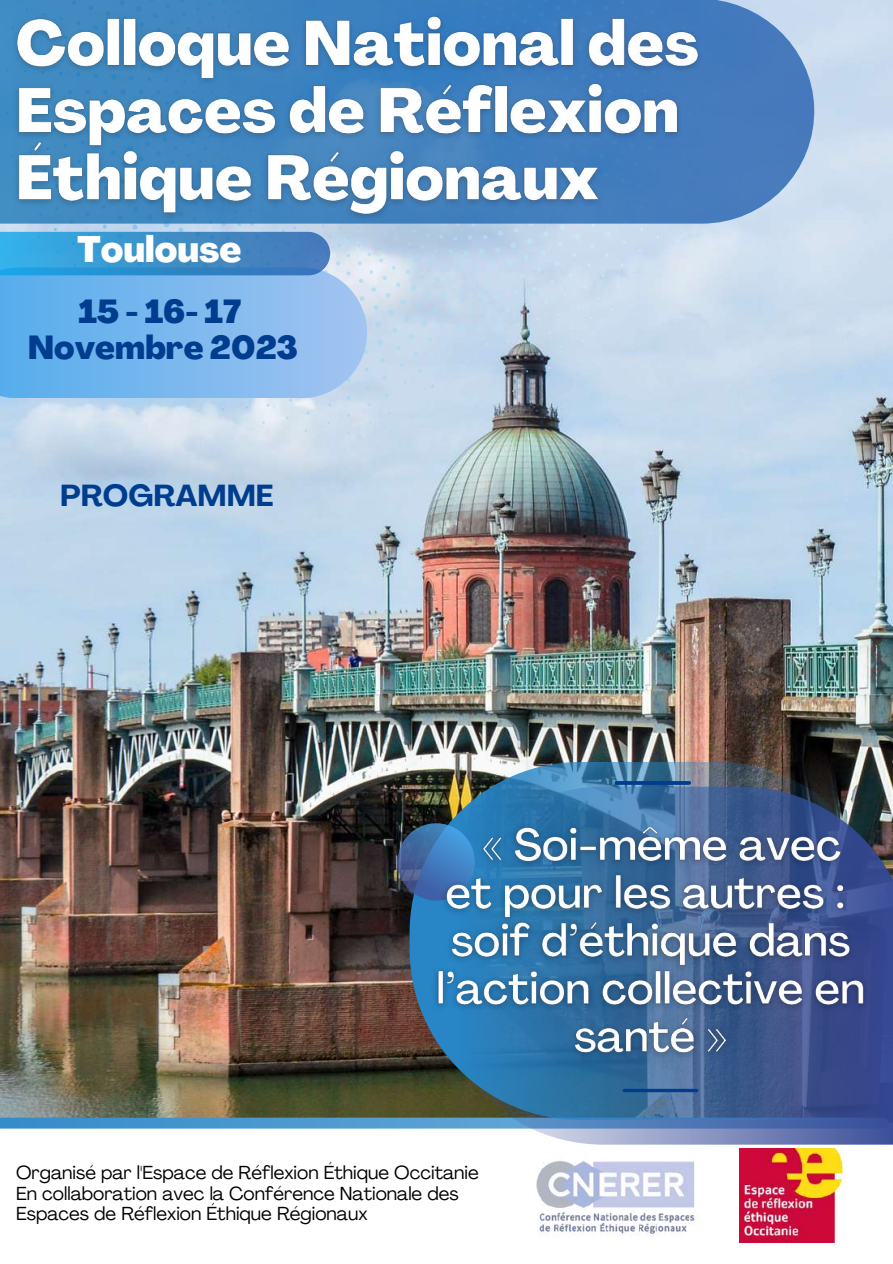
<style>
.page{position:relative;width:893px;height:1264px;background:#fff}
.page>*{position:absolute;margin:0;border:0;box-sizing:border-box;transform-origin:0 0}
.t1{font:800 36.3px "Agrandir";color:#fff}
.t2{font:800 32.85px/35.2px "Agrandir";color:#003d8f;text-align:center}
.t3{font:700 30px "Agrandir";color:#003d8f}
.t4{font:18.6px/20.1px "Agrandir";color:#000}
</style>
<div class="page">
<img style="left:0;top:0;width:892px;height:1117px">
<svg style="left:6px;top:224px;width:684px;height:210px;background:#c2d4e5"></svg>
<svg style="left:0;top:1117px;width:432px;height:11px;background:#4893c7"></svg>
<svg style="left:432px;top:786px;width:460px;height:358px;background:#7d93c0"></svg>
<img style="left:410px;top:762px;width:478px;height:357px">
<svg style="left:397px;top:823px;width:30px;height:77px;background:#39537c"></svg>
<img style="left:739px;top:1148px;width:104px;height:94px">
<img style="left:536px;top:1161px;width:159px;height:76px">
<img style="left:427px;top:817px;width:447px;height:247px">
<svg style="left:0;top:267px;width:367px;height:131px;background:#7eb9ee"></svg>
<svg style="left:0;top:232px;width:330px;height:43px;background:#3b91cc"></svg>
<hr style="left:616px;top:781px;width:73px;height:3px;background:#003d8f">
<svg style="left:624px;top:1088px;width:72px;height:4px"></svg>
<svg style="left:0;top:0;width:815px;height:224px;background:#5b8ec6"></svg>
<img style="left:8px;top:8px;width:700px;height:219px">
<h1 class="t1" style="left:77px;top:235px;width:166px">Toulouse</h1>
<h2 class="t2" style="left:28px;top:297px;width:272px">15 - 16- 17<br>Novembre 2023</h2>
<h3 class="t3" style="left:60px;top:483px;width:215px">PROGRAMME</h3>
<p class="t4" style="left:16px;top:1164px;width:464px">Organisé par l'Espace de Réflexion Éthique Occitanie<br>En collaboration avec la Conférence Nationale des<br>Espaces de Réflexion Éthique Régionaux</p>
</div>
